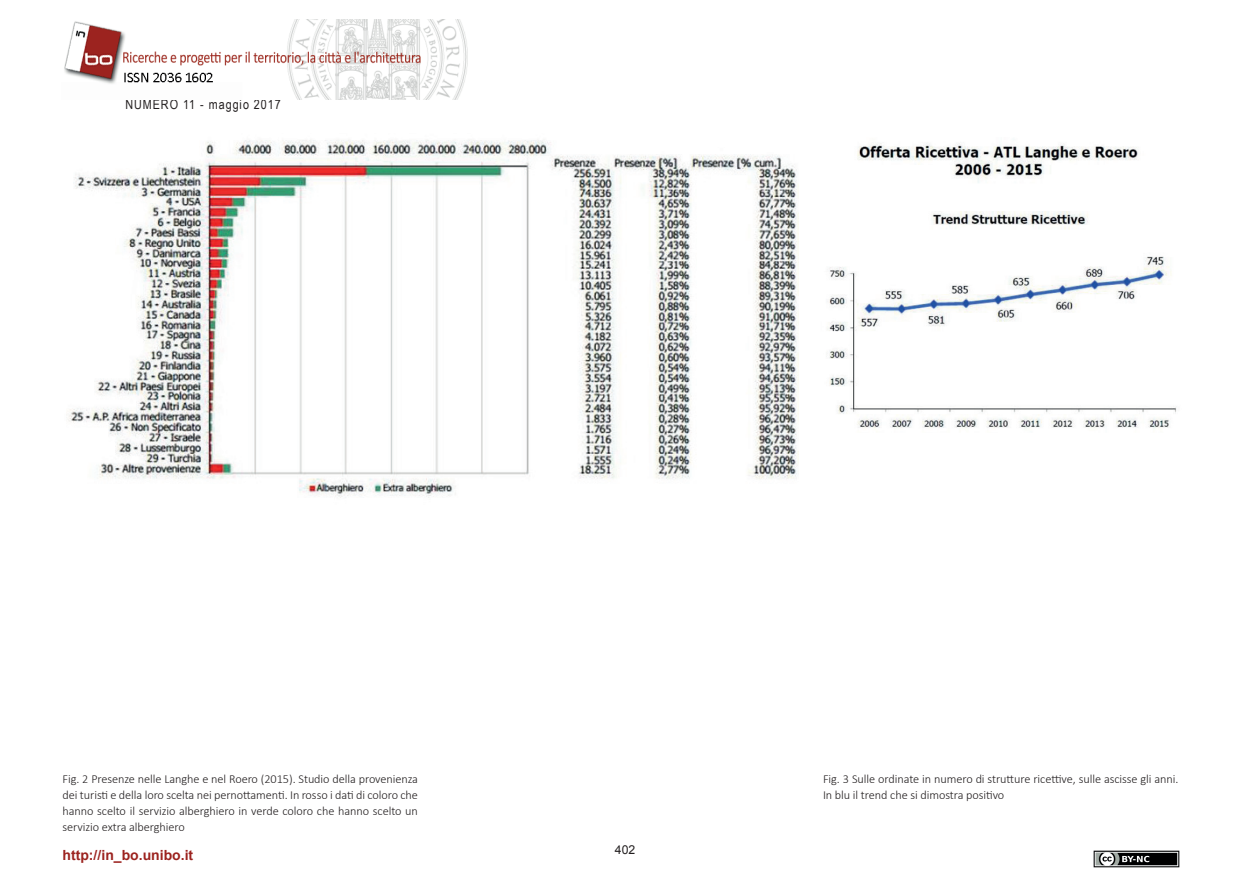
<style>
.page{position:relative;width:1241px;height:893px;background:#fff}
.page>*{position:absolute;margin:0;border:0;box-sizing:border-box;transform-origin:0 0}
.t1{font:700 14px "Arial";color:#9c231f}
.t2{font:13.12px "Arial Narrow";letter-spacing:.075em;color:#231f20}
.t3{font:300 12.25px/15.8px "Calibri";letter-spacing:-.005em;color:#231f20;text-align:justify}
.t4{font:12.25px "Arial";color:#231f20}
</style>
<div class="page">
<img style="left:64px;top:19px;width:404px;height:80px">
<img style="left:1093px;top:850px;width:86px;height:17px">
<img style="left:68px;top:140px;width:730px;height:358px">
<img style="left:827px;top:143px;width:350px;height:285px">
<p class="t2" style="left:125px;top:95px;width:157px">NUMERO 11 - maggio 2017</p>
<p class="t3" style="left:63px;top:771px;width:357px">Fig. 2 Presenze nelle Langhe e nel Roero (2015). Studio della provenienza dei turisti e della loro scelta nei pernottamenti. In rosso i dati di coloro che hanno scelto il servizio alberghiero in verde coloro che hanno scelto un servizio extra alberghiero</p>
<p class="t3" style="left:822px;top:771px;width:357px">Fig. 3 Sulle ordinate in numero di strutture ricettive, sulle ascisse gli anni.<br>In blu il trend che si dimostra positivo</p>
<p class="t1" style="left:63px;top:845px;width:132px">http://in_bo.unibo.it</p>
<p class="t4" style="left:615px;top:842px;width:22px">402</p>
</div>
